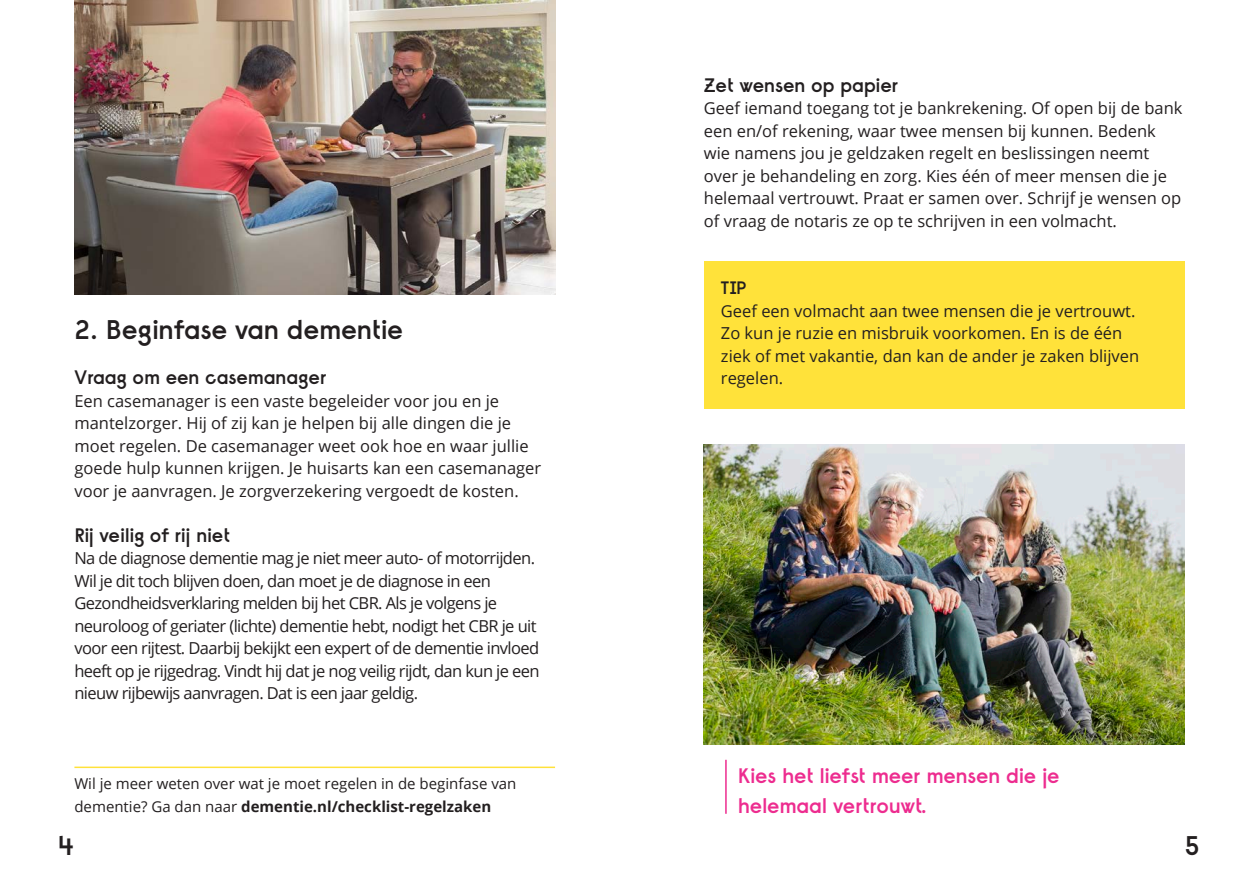
<style>
.page{position:relative;width:1259px;height:893px;background:#fff}
.page>*{position:absolute;margin:0;border:0;box-sizing:border-box;transform-origin:0 0}
.kop{font:600 27px "Raisonne AN";letter-spacing:-.015em;color:#231f20}
.quote{font:600 21px/30px "Raisonne AN";letter-spacing:-.015em;color:#ed2c8f}
.tussenkop{font:600 19.5px "Raisonne AN";letter-spacing:-.02em;color:#231f20}
.tussenkop-2{font:600 18px "Raisonne AN";color:#231f20}
.platte_tekst{font:16.5px/22.5px "Open Sans";color:#231f20}
.platte_tekst-2{font:16.5px/22.5px "Open Sans";letter-spacing:-.035em;color:#231f20}
.t1{font:15px/22.5px "Open Sans";color:#231f20}
.s1{font-weight:700}
</style>
<div class="page">
<hr style="left:725px;top:760px;width:1px;height:54px;background:#ed2c8f">
<img style="left:704px;top:444px;width:480px;height:300px">
<img style="left:74px;top:0;width:481px;height:294px">
<hr style="left:74px;top:767px;width:481px;height:1px;background:#ffe23a">
<div style="left:704px;top:261px;width:480px;height:148px;background:#ffe23a"></div>
<p class="kop" style="left:74px;top:312px;width:330px">2. Beginfase van dementie</p>
<p class="tussenkop" style="left:74px;top:365px;width:254px">Vraag om een casemanager</p>
<p class="platte_tekst" style="left:74px;top:389px;width:468px">Een casemanager is een vaste begeleider voor jou en je mantelzorger. Hij of zij kan je helpen bij alle dingen die je moet regelen. De casemanager weet ook hoe en waar jullie goede hulp kunnen krijgen. Je huisarts kan een casemanager voor je aanvragen. Je zorgverzekering vergoedt de kosten.</p>
<p class="tussenkop" style="left:74px;top:522px;width:157px">Rij veilig of rij niet</p>
<p class="platte_tekst-2" style="left:74px;top:547px;width:467px">Na de diagnose dementie mag je niet meer auto- of motorrijden.<br>Wil je dit toch blijven doen, dan moet je de diagnose in een Gezondheidsverklaring melden bij het CBR. Als je volgens je neuroloog of geriater (lichte) dementie hebt, nodigt het CBR je uit voor een rijtest. Daarbij bekijkt een expert of de dementie invloed heeft op je rijgedrag. Vindt hij dat je nog veilig rijdt, dan kun je een nieuw rijbewijs aanvragen. Dat is een jaar geldig.</p>
<p class="t1" style="left:74px;top:772px;width:443px">Wil je meer weten over wat je moet regelen in de beginfase van dementie? Ga dan naar <span class="s1">dementie.nl/checklist-regelzaken</span></p>
<p class="tussenkop" style="left:704px;top:72px;width:196px">Zet wensen op papier</p>
<p class="platte_tekst" style="left:704px;top:97px;width:480px">Geef iemand toegang tot je bankrekening. Of open bij de bank een en/of rekening, waar twee mensen bij kunnen. Bedenk wie namens jou je geldzaken regelt en beslissingen neemt over je behandeling en zorg. Kies één of meer mensen die je helemaal vertrouwt. Praat er samen over. Schrijf je wensen op of vraag de notaris ze op te schrijven in een volmacht.</p>
<p class="tussenkop-2" style="left:721px;top:276px;width:27px">TIP</p>
<p class="platte_tekst" style="left:721px;top:299px;width:420px">Geef een volmacht aan twee mensen die je vertrouwt.<br>Zo kun je ruzie en misbruik voorkomen. En is de één ziek of met vakantie, dan kan de ander je zaken blijven regelen.</p>
<p class="quote" style="left:738px;top:760px;width:323px">Kies het liefst meer mensen die je helemaal vertrouwt.</p>
<h1 class="kop" style="left:58px;top:828px;width:18px">4</h1>
<h1 class="kop" style="left:1184px;top:828px;width:16px">5</h1>
</div>
